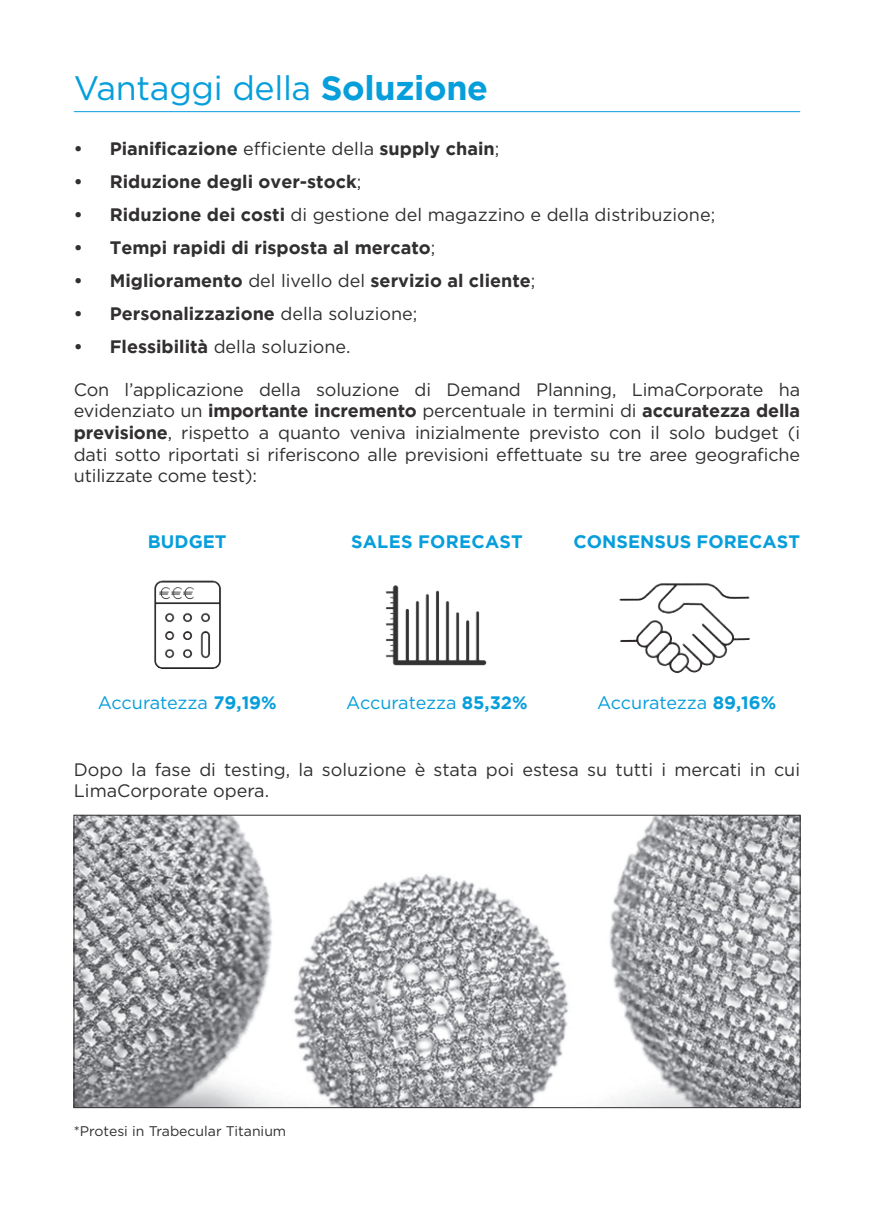
<style>
.page{position:relative;width:874px;height:1225px;background:#fff}
.page>*{position:absolute;margin:0;border:0;box-sizing:border-box;transform-origin:0 0}
.t1{font:34px "Gotham";letter-spacing:-.01em;color:#069edb}
.t2{font:18px/21.6px "Gotham";color:#312f30;text-align:justify}
.t3{font:700 18px "Gotham";color:#312f30}
.t4{font:18px "Gotham";letter-spacing:-.01em;color:#069edb}
.t5{font:700 18px "Gotham";letter-spacing:.005em;color:#069edb}
.t6{font:14px "Gotham";color:#312f30}
.s1{font-weight:700}
.s2{font-weight:400}
</style>
<div class="page">
<img style="left:154px;top:580px;width:67px;height:89px">
<img style="left:385px;top:585px;width:102px;height:81px">
<img style="left:619px;top:583px;width:131px;height:90px">
<img style="left:76px;top:817px;width:722px;height:288px">
<hr style="left:74px;top:111px;width:725px;height:1px;background:#069edb">
<h1 class="t1" style="left:74px;top:66px;width:415px">Vantaggi della <span class="s1">Soluzione</span></h1>
<p class="t3" style="left:74px;top:138px;width:427px">• Pianificazione <span class="s2">efficiente della</span> supply chain<span class="s2">;</span></p>
<p class="t3" style="left:74px;top:171px;width:289px">• Riduzione degli over-stock<span class="s2">;</span></p>
<p class="t2" style="left:74px;top:203px;width:642px"><span class="s1">• Riduzione dei costi</span> di gestione del magazzino e della distribuzione;</p>
<p class="t3" style="left:74px;top:237px;width:363px">• Tempi rapidi di risposta al mercato<span class="s2">;</span></p>
<p class="t3" style="left:74px;top:270px;width:463px">• Miglioramento <span class="s2">del livello del</span> servizio al cliente<span class="s2">;</span></p>
<p class="t3" style="left:74px;top:303px;width:345px">• Personalizzazione <span class="s2">della soluzione;</span></p>
<p class="t2" style="left:74px;top:335px;width:278px"><span class="s1">• Flessibilità</span> della soluzione.</p>
<p class="t2" style="left:74px;top:378px;width:727px">Con l’applicazione della soluzione di Demand Planning, LimaCorporate ha evidenziato un <span class="s1">importante incremento</span> percentuale in termini di <span class="s1">accuratezza della previsione</span>, rispetto a quanto veniva inizialmente previsto con il solo budget (i dati sotto riportati si riferiscono alle previsioni effettuate su tre aree geografiche utilizzate come test):</p>
<p class="t5" style="left:148px;top:531px;width:80px">BUDGET</p>
<p class="t5" style="left:351px;top:531px;width:173px">SALES FORECAST</p>
<p class="t5" style="left:573px;top:531px;width:228px">CONSENSUS FORECAST</p>
<p class="t4" style="left:98px;top:691px;width:180px">Accuratezza <span class="s1">79,19%</span></p>
<p class="t4" style="left:346px;top:691px;width:183px">Accuratezza <span class="s1">85,32%</span></p>
<p class="t4" style="left:597px;top:691px;width:180px">Accuratezza <span class="s1">89,16%</span></p>
<p class="t2" style="left:74px;top:758px;width:727px">Dopo la fase di testing, la soluzione è stata poi estesa su tutti i mercati in cui<br>LimaCorporate opera.</p>
<p class="t6" style="left:74px;top:1121px;width:214px">*Protesi in Trabecular Titanium</p>
</div>
